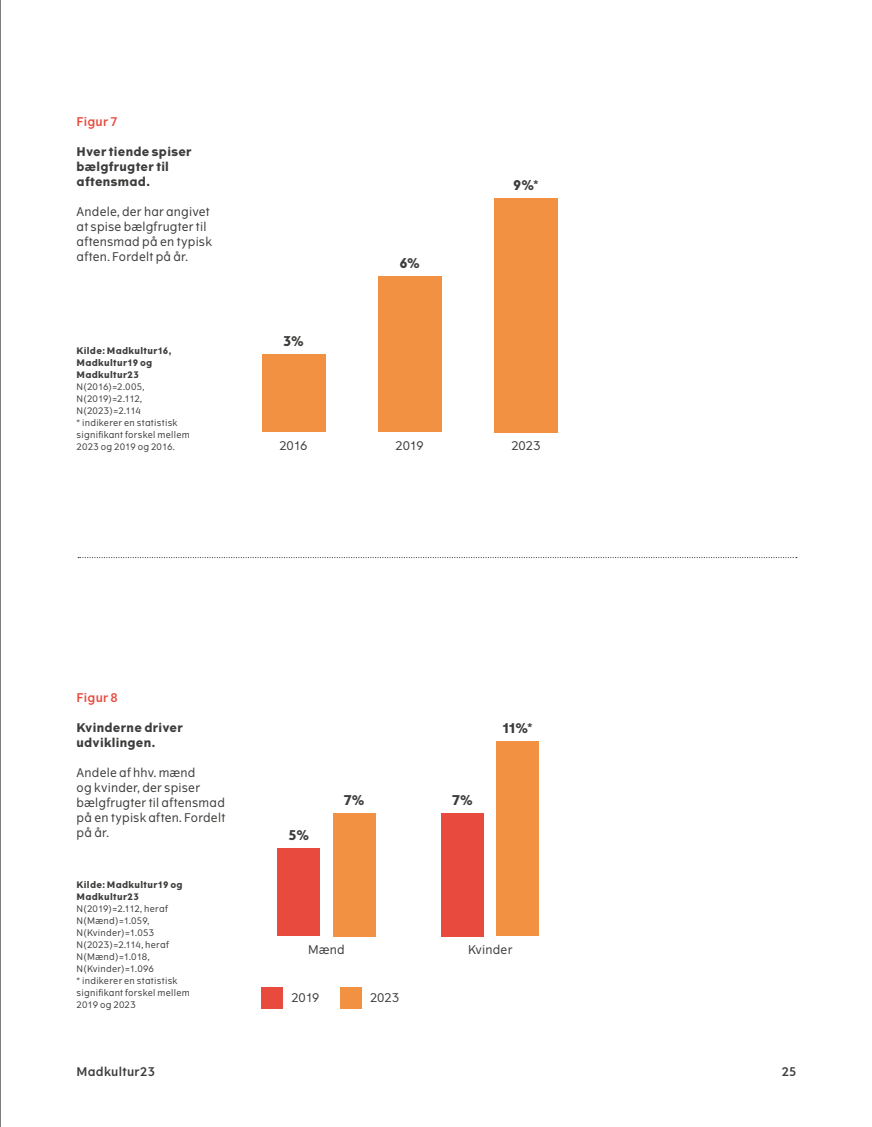
<style>
.page{position:relative;width:872px;height:1127px;background:#fff}
.page>*{position:absolute;margin:0;border:0;box-sizing:border-box;transform-origin:0 0}
.t1{font:700 13.5px "The Wave";color:#3c3c3b}
.t2{font:12px/15px "The Wave";letter-spacing:.015em;color:#3c3c3b}
.t3{font:700 12px/15px "The Wave";letter-spacing:.025em;color:#3c3c3b}
.t4{font:12px "The Wave D Bd";letter-spacing:.025em;color:#3c3c3b}
.t5{font:12px "The Wave D Bd";letter-spacing:.02em;color:#e94a3e}
.t6{font:9px/12px "The Wave";letter-spacing:.03em;color:#3c3c3b}
.t7{font:700 9px/12px "The Wave";letter-spacing:.045em;color:#3c3c3b}
</style>
<div class="page">
<svg style="left:78px;top:557px;width:719px;height:1px"></svg>
<div style="left:378px;top:276px;width:63px;height:156px;background:#f39143"></div>
<div style="left:494px;top:198px;width:64px;height:234px;background:#f39143"></div>
<div style="left:261px;top:354px;width:64px;height:78px;background:#f39143"></div>
<div style="left:262px;top:987px;width:21px;height:21px;background:#e94a3e"></div>
<div style="left:340px;top:987px;width:21px;height:21px;background:#f39143"></div>
<div style="left:496px;top:742px;width:43px;height:194px;background:#f39143"></div>
<div style="left:441px;top:813px;width:43px;height:123px;background:#e94a3e"></div>
<div style="left:277px;top:848px;width:43px;height:88px;background:#e94a3e"></div>
<div style="left:333px;top:813px;width:42px;height:123px;background:#f39143"></div>
<hr style="left:0;top:0;width:1px;height:1127px;background:#000">
<h2 class="t5" style="left:77px;top:114px;width:43px">Figur 7</h2>
<h2 class="t3" style="left:77px;top:144px;width:117px">Hver tiende spiser bælgfrugter til aftensmad.</h2>
<h2 class="t2" style="left:77px;top:204px;width:137px">Andele, der har angivet at spise bælgfrugter til aftensmad på en typisk aften. Fordelt på år.</h2>
<p class="t7" style="left:77px;top:345px;width:96px">Kilde: Madkultur16,<br>Madkultur19 og<br>Madkultur23</p>
<p class="t6" style="left:77px;top:381px;width:115px">N(2016)=2.005,<br>N(2019)=2.112,<br>N(2023)=2.114<br>* indikerer en statistisk signifikant forskel mellem<br>2023 og 2019 og 2016.</p>
<h1 class="t1" style="left:283px;top:332px;width:22px">3%</h1>
<h2 class="t2" style="left:279px;top:438px;width:30px">2016</h2>
<h1 class="t1" style="left:399px;top:254px;width:22px">6%</h1>
<h2 class="t2" style="left:396px;top:438px;width:30px">2019</h2>
<h1 class="t1" style="left:513px;top:176px;width:27px">9%*</h1>
<h2 class="t2" style="left:511px;top:438px;width:31px">2023</h2>
<h2 class="t5" style="left:77px;top:690px;width:43px">Figur 8</h2>
<h2 class="t3" style="left:77px;top:720px;width:108px">Kvinderne driver udviklingen.</h2>
<h2 class="t2" style="left:77px;top:765px;width:150px">Andele af hhv. mænd<br>og kvinder, der spiser bælgfrugter til aftensmad på en typisk aften. Fordelt på år.</h2>
<p class="t7" style="left:77px;top:879px;width:108px">Kilde: Madkultur19 og<br>Madkultur23</p>
<p class="t6" style="left:77px;top:903px;width:115px">N(2019)=2.112, heraf<br>N(Mænd)=1.059,<br>N(Kvinder)=1.053<br>N(2023)=2.114, heraf<br>N(Mænd)=1.018,<br>N(Kvinder)=1.096<br>* indikerer en statistisk signifikant forskel mellem<br>2019 og 2023</p>
<h1 class="t1" style="left:288px;top:826px;width:22px">5%</h1>
<h1 class="t1" style="left:344px;top:791px;width:22px">7%</h1>
<h2 class="t2" style="left:308px;top:942px;width:38px">Mænd</h2>
<h2 class="t2" style="left:291px;top:990px;width:30px">2019</h2>
<h2 class="t2" style="left:370px;top:990px;width:31px">2023</h2>
<h1 class="t1" style="left:452px;top:791px;width:22px">7%</h1>
<h1 class="t1" style="left:503px;top:720px;width:31px">11%*</h1>
<h2 class="t2" style="left:468px;top:942px;width:46px">Kvinder</h2>
<h2 class="t4" style="left:77px;top:1064px;width:80px">Madkultur23</h2>
<h2 class="t4" style="left:781px;top:1064px;width:16px">25</h2>
</div>
